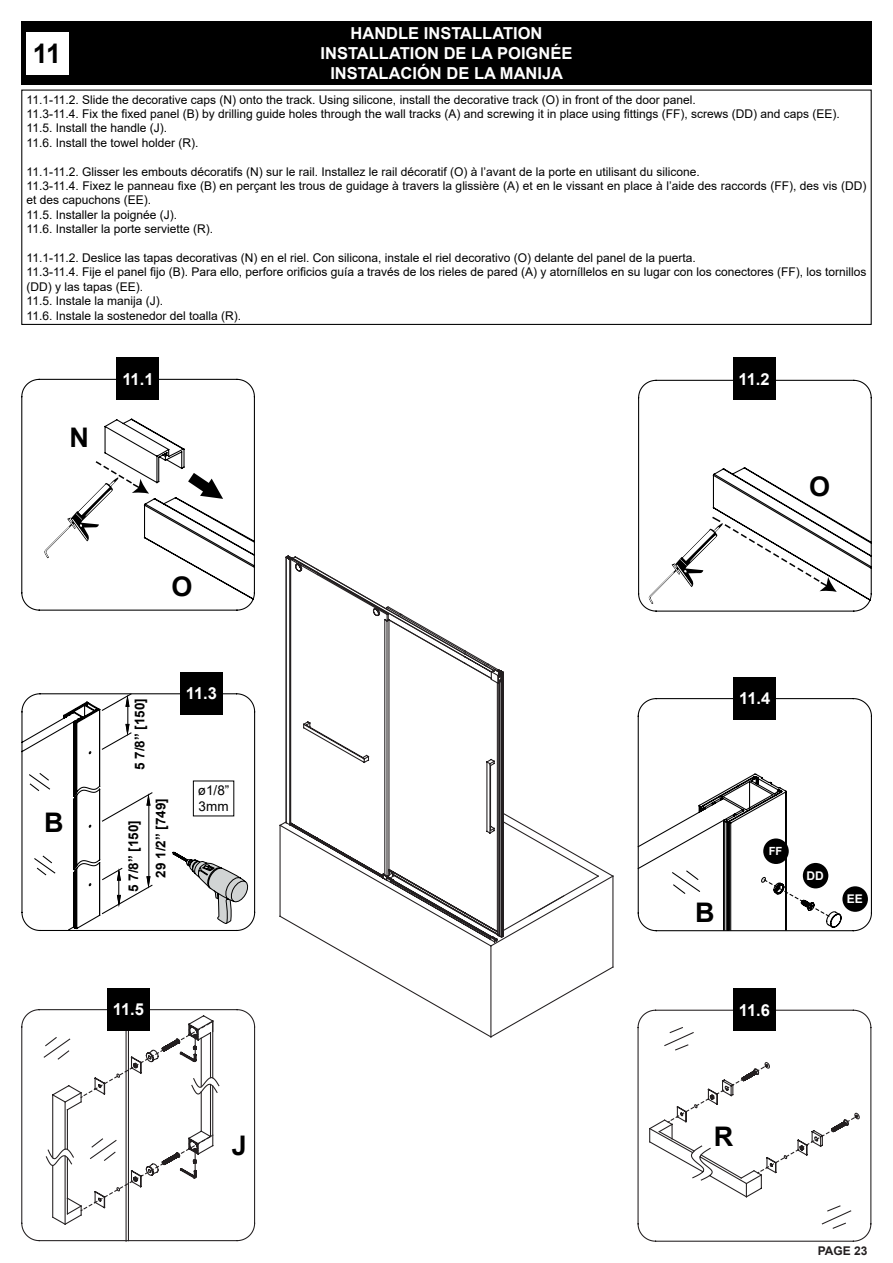
<style>
.page{position:relative;width:893px;height:1263px;background:#fff}
.page>*{position:absolute;margin:0;border:0;box-sizing:border-box;transform-origin:0 0}
.t1{font:700 27px "Arial";color:#000}
.t2{font:700 16.5px "Arial";color:#fff}
.t3{font:700 13.5px "Arial";color:#000}
.t4{font:13.5px "Arial";color:#000}
.t5{font:12px/14.4px "Arial";color:#000}
.t6{font:700 12px "Arial";color:#231f20}
.t7{font:700 12px "Arial";color:#fff}
.t8{font:700 11.25px "Arial";color:#fff}
</style>
<div class="page">
<svg style="left:21px;top:1009px;width:235px;height:233px"></svg>
<svg style="left:43px;top:1009px;width:177px;height:233px"></svg>
<div style="left:21px;top:21px;width:851px;height:64px;background:#000"></div>
<div style="left:21px;top:90px;width:851px;height:235px;border:1px solid #000"></div>
<div style="left:26px;top:32px;width:42px;height:42px;background:#fff"></div>
<svg style="left:21px;top:693px;width:235px;height:238px"></svg>
<svg style="left:99px;top:790px;width:54px;height:126px"></svg>
<svg style="left:99px;top:693px;width:33px;height:62px"></svg>
<svg style="left:637px;top:698px;width:235px;height:234px"></svg>
<svg style="left:637px;top:773px;width:205px;height:158px"></svg>
<svg style="left:172px;top:852px;width:76px;height:72px"></svg>
<div style="left:128px;top:820px;width:10px;height:72px;background:#fff"></div>
<div style="left:156px;top:798px;width:9px;height:80px;background:#fff"></div>
<div style="left:180px;top:672px;width:43px;height:42px;background:#000"></div>
<div style="left:733px;top:677px;width:43px;height:42px;background:#000"></div>
<div style="left:803px;top:863px;width:25px;height:25px;background:#000;border-radius:50%"></div>
<div style="left:842px;top:886px;width:26px;height:26px;background:#000;border-radius:50%"></div>
<div style="left:135px;top:698px;width:10px;height:72px;background:#fff"></div>
<div style="left:193px;top:781px;width:41px;height:35px;background:#fff"></div>
<svg style="left:638px;top:379px;width:234px;height:233px"></svg>
<svg style="left:21px;top:378px;width:234px;height:233px"></svg>
<svg style="left:648px;top:515px;width:189px;height:89px"></svg>
<svg style="left:44px;top:460px;width:105px;height:98px"></svg>
<svg style="left:188px;top:473px;width:35px;height:26px"></svg>
<div style="left:733px;top:357px;width:42px;height:43px;background:#000"></div>
<div style="left:117px;top:357px;width:42px;height:43px;background:#000"></div>
<div style="left:107px;top:988px;width:43px;height:42px;background:#000"></div>
<svg style="left:637px;top:1009px;width:235px;height:233px"></svg>
<svg style="left:648px;top:1026px;width:212px;height:203px"></svg>
<div style="left:733px;top:988px;width:43px;height:43px;background:#000"></div>
<svg style="left:285px;top:555px;width:329px;height:483px"></svg>
<p class="t2" style="left:351px;top:22px;width:193px">HANDLE INSTALLATION</p>
<p class="t2" style="left:321px;top:42px;width:253px">INSTALLATION DE LA POIGNÉE</p>
<p class="t2" style="left:330px;top:62px;width:234px">INSTALACIÓN DE LA MANIJA</p>
<p class="t5" style="left:27px;top:92px;width:671px">11.1-11.2. Slide the decorative caps (N) onto the track. Using silicone, install the decorative track (O) in front of the door panel.</p>
<p class="t5" style="left:27px;top:107px;width:815px">11.3-11.4. Fix the fixed panel (B) by drilling guide holes through the wall tracks (A) and screwing it in place using fittings (FF), screws (DD) and caps (EE).</p>
<p class="t5" style="left:27px;top:121px;width:142px">11.5. Install the handle (J).</p>
<p class="t5" style="left:27px;top:135px;width:173px">11.6. Install the towel holder (R).</p>
<p class="t5" style="left:27px;top:164px;width:675px">11.1-11.2. Glisser les embouts décoratifs (N) sur le rail. Installez le rail décoratif (O) à l’avant de la porte en utilisant du silicone.</p>
<p class="t5" style="left:27px;top:179px;width:841px">11.3-11.4. Fixez le panneau fixe (B) en perçant les trous de guidage à travers la glissière (A) et en le vissant en place à l’aide des raccords (FF), des vis (DD) et des capuchons (EE).</p>
<p class="t5" style="left:27px;top:207px;width:152px">11.5. Installer la poignée (J).</p>
<p class="t5" style="left:27px;top:222px;width:188px">11.6. Installer la porte serviette (R).</p>
<p class="t5" style="left:27px;top:251px;width:671px">11.1-11.2. Deslice las tapas decorativas (N) en el riel. Con silicona, instale el riel decorativo (O) delante del panel de la puerta.</p>
<p class="t5" style="left:27px;top:265px;width:841px">11.3-11.4. Fije el panel fijo (B). Para ello, perfore orificios guía a través de los rieles de pared (A) y atorníllelos en su lugar con los conectores (FF), los tornillos (DD) y las tapas (EE).</p>
<p class="t5" style="left:27px;top:294px;width:138px">11.5. Instale la manija (J).</p>
<p class="t5" style="left:27px;top:308px;width:216px">11.6. Instale la sostenedor del toalla (R).</p>
<p class="t1" style="left:33px;top:34px;width:30px">11</p>
<p class="t1" style="left:70px;top:419px;width:21px">N</p>
<p class="t2" style="left:122px;top:367px;width:33px">11.1</p>
<p class="t2" style="left:738px;top:367px;width:33px">11.2</p>
<p class="t1" style="left:172px;top:567px;width:23px">O</p>
<p class="t1" style="left:809px;top:467px;width:23px">O</p>
<p class="t1" style="left:44px;top:803px;width:21px">B</p>
<p class="t3" style="left:130px;top:770px;width:74px;rotate:-90deg">5 7/8” [150]</p>
<p class="t3" style="left:124px;top:892px;width:74px;rotate:-90deg">5 7/8” [150]</p>
<p class="t3" style="left:151px;top:878px;width:81px;rotate:-90deg">29 1/2” [749]</p>
<p class="t2" style="left:186px;top:682px;width:33px">11.3</p>
<p class="t2" style="left:739px;top:687px;width:33px">11.4</p>
<p class="t4" style="left:198px;top:781px;width:33px">ø1/8”</p>
<p class="t4" style="left:199px;top:797px;width:31px">3mm</p>
<p class="t1" style="left:695px;top:893px;width:21px">B</p>
<p class="t8" style="left:769px;top:843px;width:15px">FF</p>
<p class="t7" style="left:806px;top:867px;width:19px">DD</p>
<p class="t7" style="left:847px;top:891px;width:18px">EE</p>
<p class="t2" style="left:113px;top:998px;width:33px">11.5</p>
<p class="t2" style="left:739px;top:998px;width:33px">11.6</p>
<p class="t1" style="left:232px;top:1127px;width:17px">J</p>
<p class="t1" style="left:714px;top:1117px;width:21px">R</p>
<p class="t6" style="left:818px;top:1242px;width:51px">PAGE 23</p>
</div>
